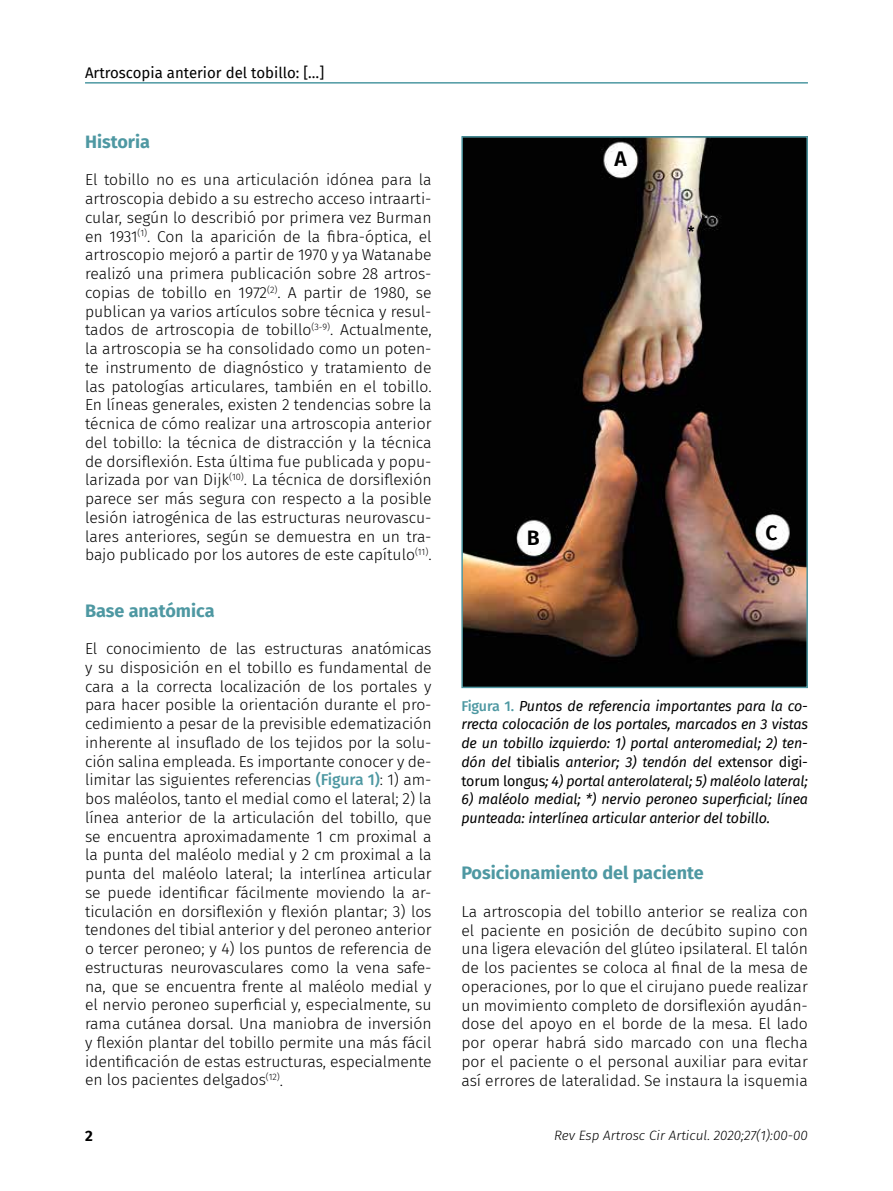
<style>
.page{position:relative;width:893px;height:1191px;background:#fff}
.page>*{position:absolute;margin:0;border:0;box-sizing:border-box;transform-origin:0 0}
.t1{font:600 21px "Fira Sans";color:#000}
.t2{font:700 18px "Fira Sans";color:#4e98a2}
.t3{font:300 15.75px/18.8px "Fira Sans";letter-spacing:-.005em;color:#000;text-align:justify}
.t4{font:15px "Fira Sans";color:#000}
.t5{font:700 15px "Fira Sans";color:#000}
.t6{font:600 15px "Fira Sans";color:#000}
.t7{font:italic 14.25px/18.8px "Fira Sans";letter-spacing:-.01em;color:#000;text-align:justify}
.t8{font:italic 300 13.5px "Fira Sans";color:#000}
.s1{font-weight:500;color:#4e98a2}
.s2{font-weight:500;font-style:normal;color:#4e98a2}
.s3{font-style:normal}
</style>
<div class="page">
<hr style="left:85px;top:82px;width:723px;height:2px;background:#4e98a2">
<img style="left:464px;top:139px;width:341px;height:546px">
<div style="left:461px;top:136px;width:347px;height:552px;border:2px solid #4e98a2"></div>
<p class="t4" style="left:85px;top:61px;width:241px">Artroscopia anterior del tobillo: […]</p>
<p class="t2" style="left:85px;top:126px;width:67px">Historia</p>
<p class="t3" style="left:85px;top:170px;width:348px">El tobillo no es una articulación idónea para la artroscopia debido a su estrecho acceso intraarti&shy;cular, según lo describió por primera vez Burman en 1931<sup>(1)</sup>. Con la aparición de la fibra-óptica, el artroscopio mejoró a partir de 1970 y ya Watanabe realizó una primera publicación sobre 28 artros&shy;copias de tobillo en 1972<sup>(2)</sup>. A partir de 1980, se publican ya varios artículos sobre técnica y resul&shy;tados de artroscopia de tobillo<sup>(3-9)</sup>. Actualmente, la artroscopia se ha consolidado como un poten&shy;te instrumento de diagnóstico y tratamiento de las patologías articulares, también en el tobillo.<br>En líneas generales, existen 2 tendencias sobre la técnica de cómo realizar una artroscopia anterior del tobillo: la técnica de distracción y la técnica de dorsiflexión. Esta última fue publicada y popu&shy;larizada por van Dijk<sup>(10)</sup>. La técnica de dorsiflexión parece ser más segura con respecto a la posible lesión iatrogénica de las estructuras neurovascu&shy;lares anteriores, según se demuestra en un tra&shy;bajo publicado por los autores de este capítulo<sup>(11)</sup>.</p>
<p class="t2" style="left:85px;top:595px;width:131px">Base anatómica</p>
<p class="t3" style="left:85px;top:639px;width:348px">El conocimiento de las estructuras anatómicas y su disposición en el tobillo es fundamental de cara a la correcta localización de los portales y para hacer posible la orientación durante el pro&shy;cedimiento a pesar de la previsible edematización inherente al insuflado de los tejidos por la solu&shy;ción salina empleada. Es importante conocer y de&shy;limitar las siguientes referencias <span class="s1">(Figura 1)</span>: 1) am&shy;bos maléolos, tanto el medial como el lateral; 2) la línea anterior de la articulación del tobillo, que se encuentra aproximadamente 1 cm proximal a la punta del maléolo medial y 2 cm proximal a la punta del maléolo lateral; la interlínea articular se puede identificar fácilmente moviendo la ar&shy;ticulación en dorsiflexión y flexión plantar; 3) los tendones del tibial anterior y del peroneo anterior o tercer peroneo; y 4) los puntos de referencia de estructuras neurovasculares como la vena safe&shy;na, que se encuentra frente al maléolo medial y el nervio peroneo superficial y, especialmente, su rama cutánea dorsal. Una maniobra de inversión y flexión plantar del tobillo permite una más fácil identificación de estas estructuras, especialmente en los pacientes delgados<sup>(12)</sup>.</p>
<p class="t5" style="left:85px;top:1123px;width:9px">2</p>
<h1 class="t1" style="left:614px;top:142px;width:14px">A</h1>
<p class="t6" style="left:688px;top:219px;width:8px">*</p>
<h1 class="t1" style="left:527px;top:521px;width:14px">B</h1>
<h1 class="t1" style="left:765px;top:515px;width:13px">C</h1>
<p class="t7" style="left:461px;top:696px;width:348px"><span class="s2">Figura 1.</span> Puntos de referencia importantes para la co&shy;rrecta colocación de los portales, marcados en 3 vistas de un tobillo izquierdo: 1) portal anteromedial; 2) ten&shy;dón del <span class="s3">tibialis</span> anterior; 3) tendón del <span class="s3">extensor digi&shy;torum longus</span>; 4) portal anterolateral; 5) maléolo lateral;</p>
<p class="t7" style="left:461px;top:789px;width:348px">6) maléolo medial; *) nervio peroneo superficial; línea punteada: interlínea articular anterior del tobillo.</p>
<p class="t2" style="left:461px;top:858px;width:244px">Posicionamiento del paciente</p>
<p class="t3" style="left:461px;top:902px;width:348px">La artroscopia del tobillo anterior se realiza con el paciente en posición de decúbito supino con una ligera elevación del glúteo ipsilateral. El talón de los pacientes se coloca al final de la mesa de operaciones, por lo que el cirujano puede realizar un movimiento completo de dorsiflexión ayudán&shy;dose del apoyo en el borde de la mesa. El lado por operar habrá sido marcado con una flecha por el paciente o el personal auxiliar para evitar así errores de lateralidad. Se instaura la isquemia</p>
<p class="t8" style="left:554px;top:1125px;width:255px">Rev Esp Artrosc Cir Articul. 2020;27(1):00-00</p>
</div>
